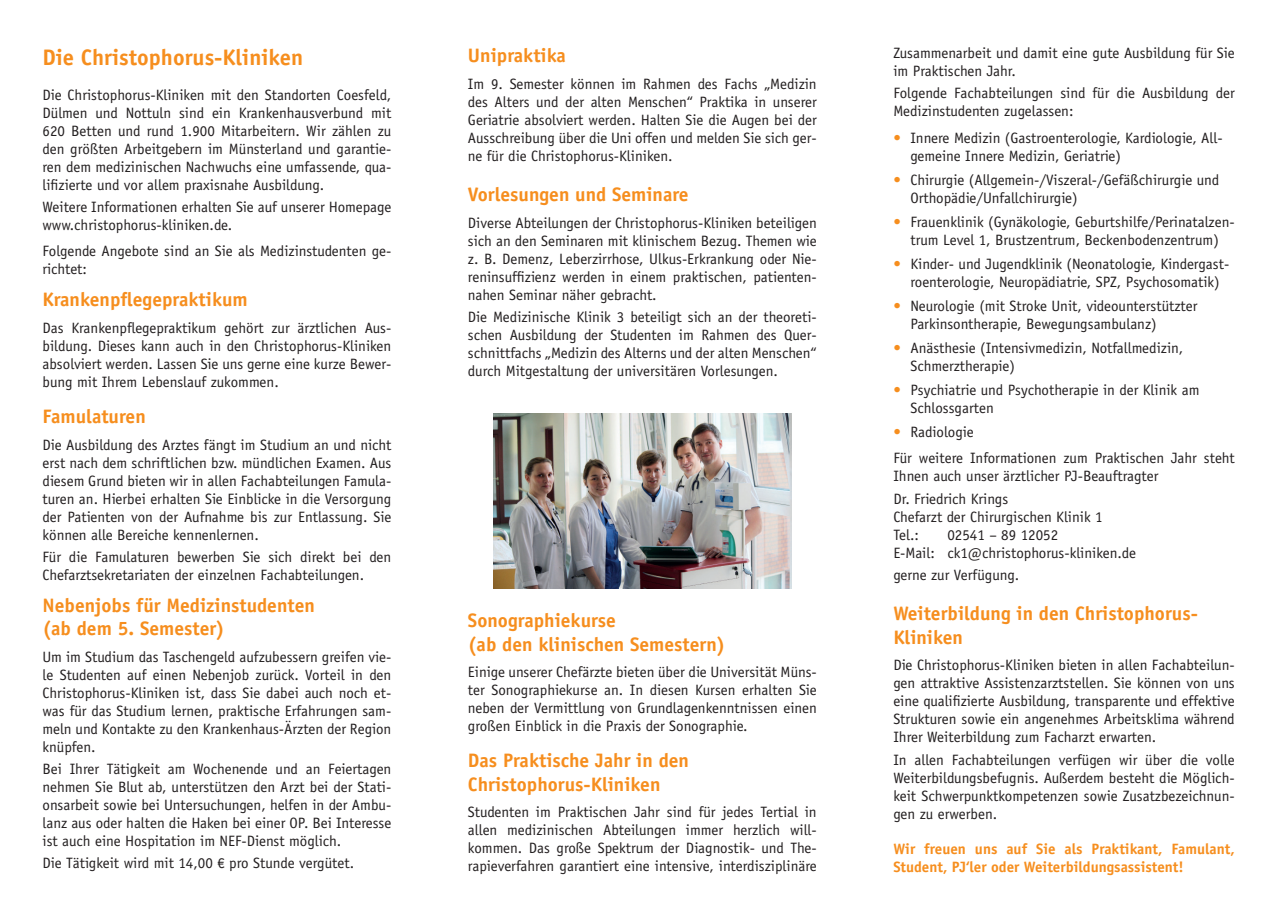
<style>
.page{position:relative;width:1272px;height:902px;background:#fff}
.page>*{position:absolute;margin:0;border:0;box-sizing:border-box;transform-origin:0 0}
.t1{font:700 22.5px "Officina Sans";color:#f68e1e}
.t2{font:700 19.5px/23.4px "Officina Sans";color:#f68e1e}
.t3{font:15px/18px "Officina Sans";color:#231f20}
.t4{font:700 15px/18px "Officina Sans";color:#f68e1e}
.s1{color:#f68e1e}
</style>
<div class="page">
<img style="left:493px;top:413px;width:298px;height:175px">
<h1 class="t1" style="left:43px;top:43px;width:262px">Die Christophorus-Kliniken</h1>
<p class="t3" style="left:43px;top:85px;width:350px;text-align:justify">Die Christophorus-Kliniken mit den Standorten Coesfeld, Dülmen und Nottuln sind ein Krankenhausverbund mit 620 Betten und rund 1.900 Mitarbeitern. Wir zählen zu den größten Arbeitgebern im Münsterland und garantie&shy;ren dem medizinischen Nachwuchs eine umfassende, qua&shy;lifizierte und vor allem praxisnahe Ausbildung.</p>
<p class="t3" style="left:43px;top:198px;width:350px">Weitere Informationen erhalten Sie auf unserer Homepage www.christophorus-kliniken.de.</p>
<p class="t3" style="left:43px;top:242px;width:350px">Folgende Angebote sind an Sie als Medizinstudenten ge&shy;richtet:</p>
<h2 class="t2" style="left:43px;top:288px;width:207px">Krankenpflegepraktikum</h2>
<p class="t3" style="left:43px;top:319px;width:350px;text-align:justify">Das Krankenpflegepraktikum gehört zur ärztlichen Aus&shy;bildung. Dieses kann auch in den Christophorus-Kliniken absolviert werden. Lassen Sie uns gerne eine kurze Bewer&shy;bung mit Ihrem Lebenslauf zukommen.</p>
<h2 class="t2" style="left:43px;top:404px;width:105px">Famulaturen</h2>
<p class="t3" style="left:43px;top:435px;width:350px;text-align:justify">Die Ausbildung des Arztes fängt im Studium an und nicht erst nach dem schriftlichen bzw. mündlichen Examen. Aus diesem Grund bieten wir in allen Fachabteilungen Famula&shy;turen an. Hierbei erhalten Sie Einblicke in die Versorgung der Patienten von der Aufnahme bis zur Entlassung. Sie können alle Bereiche kennenlernen.</p>
<p class="t3" style="left:43px;top:548px;width:350px">Für die Famulaturen bewerben Sie sich direkt bei den<br>Chefarztsekretariaten der einzelnen Fachabteilungen.</p>
<h2 class="t2" style="left:43px;top:593px;width:274px">Nebenjobs für Medizinstudenten (ab dem 5. Semester)</h2>
<p class="t3" style="left:43px;top:647px;width:350px;text-align:justify">Um im Studium das Taschengeld aufzubessern greifen vie&shy;le Studenten auf einen Nebenjob zurück. Vorteil in den Christophorus-Kliniken ist, dass Sie dabei auch noch et&shy;was für das Studium lernen, praktische Erfahrungen sam&shy;meln und Kontakte zu den Krankenhaus-Ärzten der Region knüpfen.</p>
<p class="t3" style="left:43px;top:760px;width:350px;text-align:justify">Bei Ihrer Tätigkeit am Wochenende und an Feiertagen nehmen Sie Blut ab, unterstützen den Arzt bei der Stati&shy;onsarbeit sowie bei Untersuchungen, helfen in der Ambu&shy;lanz aus oder halten die Haken bei einer OP. Bei Interesse ist auch eine Hospitation im NEF-Dienst möglich.</p>
<p class="t3" style="left:43px;top:854px;width:313px">Die Tätigkeit wird mit 14,00 € pro Stunde vergütet.</p>
<h2 class="t2" style="left:468px;top:44px;width:99px">Unipraktika</h2>
<p class="t3" style="left:468px;top:75px;width:350px;text-align:justify">Im 9. Semester können im Rahmen des Fachs „Medizin des Alters und der alten Menschen“ Praktika in unserer Geriatrie absolviert werden. Halten Sie die Augen bei der Ausschreibung über die Uni offen und melden Sie sich ger&shy;ne für die Christophorus-Kliniken.</p>
<h2 class="t2" style="left:468px;top:182px;width:222px">Vorlesungen und Seminare</h2>
<p class="t3" style="left:468px;top:213px;width:350px;text-align:justify">Diverse Abteilungen der Christophorus-Kliniken beteiligen sich an den Seminaren mit klinischem Bezug. Themen wie z. B. Demenz, Leberzirrhose, Ulkus-Erkrankung oder Nie&shy;reninsuffizienz werden in einem praktischen, patienten&shy;nahen Seminar näher gebracht.</p>
<p class="t3" style="left:468px;top:308px;width:350px;text-align:justify">Die Medizinische Klinik 3 beteiligt sich an der theoreti&shy;schen Ausbildung der Studenten im Rahmen des Quer&shy;schnittfachs „Medizin des Alterns und der alten Menschen“ durch Mitgestaltung der universitären Vorlesungen.</p>
<h2 class="t2" style="left:468px;top:608px;width:259px">Sonographiekurse<br>(ab den klinischen Semestern)</h2>
<p class="t3" style="left:468px;top:663px;width:350px;text-align:justify">Einige unserer Chefärzte bieten über die Universität Müns&shy;ter Sonographiekurse an. In diesen Kursen erhalten Sie neben der Vermittlung von Grundlagenkenntnissen einen großen Einblick in die Praxis der Sonographie.</p>
<h2 class="t2" style="left:468px;top:748px;width:222px">Das Praktische Jahr in den<br>Christophorus-Kliniken</h2>
<p class="t3" style="left:468px;top:803px;width:350px;text-align:justify">Studenten im Praktischen Jahr sind für jedes Tertial in allen medizinischen Abteilungen immer herzlich will&shy;kommen. Das große Spektrum der Diagnostik- und The&shy;rapieverfahren garantiert eine intensive, interdisziplinäre</p>
<p class="t3" style="left:893px;top:44px;width:343px">Zusammenarbeit und damit eine gute Ausbildung für Sie im Praktischen Jahr.</p>
<p class="t3" style="left:893px;top:84px;width:343px">Folgende Fachabteilungen sind für die Ausbildung der<br>Medizinstudenten zugelassen:</p>
<p class="t3" style="left:910px;top:129px;width:314px;text-indent:-17px"><span class="s1">•</span> Innere Medizin (Gastroenterologie, Kardiologie, All&shy;gemeine Innere Medizin, Geriatrie)</p>
<p class="t3" style="left:910px;top:171px;width:310px;text-indent:-17px"><span class="s1">•</span> Chirurgie (Allgemein-/Viszeral-/Gefäßchirurgie und<br>Orthopädie/Unfallchirurgie)</p>
<p class="t3" style="left:893px;top:213px;width:343px;text-align:center"><span class="s1">•</span> Frauenklinik (Gynäkologie, Geburtshilfe/Perinatalzen&shy;trum Level 1, Brustzentrum, Beckenbodenzentrum)</p>
<p class="t3" style="left:893px;top:255px;width:337px;text-align:center"><span class="s1">•</span> Kinder- und Jugendklinik (Neonatologie, Kindergast&shy;roenterologie, Neuropädiatrie, SPZ, Psychosomatik)</p>
<p class="t3" style="left:910px;top:297px;width:289px;text-indent:-17px"><span class="s1">•</span> Neurologie (mit Stroke Unit, videounterstützter<br>Parkinsontherapie, Bewegungsambulanz)</p>
<p class="t3" style="left:910px;top:338px;width:274px;text-indent:-17px"><span class="s1">•</span> Anästhesie (Intensivmedizin, Notfallmedizin,<br>Schmerztherapie)</p>
<p class="t3" style="left:910px;top:380px;width:290px;text-indent:-17px"><span class="s1">•</span> Psychiatrie und Psychotherapie in der Klinik am<br>Schlossgarten</p>
<p class="t3" style="left:893px;top:418px;width:343px;line-height:26.5px"><span class="s1">•</span> Radiologie<br>Für weitere Informationen zum Praktischen Jahr steht</p>
<p class="t3" style="left:893px;top:465px;width:267px;line-height:22.2px">Ihnen auch unser ärztlicher PJ-Beauftragter<br>Dr. Friedrich Krings</p>
<p class="t3" style="left:893px;top:507px;width:211px">Chefarzt der Chirurgischen Klinik 1<br>Tel.:</p>
<p class="t3" style="left:893px;top:525px;width:244px;text-indent:54px">02541 – 89 12052<br>E-Mail: ck1@christophorus-kliniken.de</p>
<p class="t3" style="left:893px;top:565px;width:127px">gerne zur Verfügung.</p>
<h2 class="t2" style="left:893px;top:601px;width:306px">Weiterbildung in den Christophorus-<br>Kliniken</h2>
<p class="t3" style="left:893px;top:656px;width:343px;text-align:justify">Die Christophorus-Kliniken bieten in allen Fachabteilun&shy;gen attraktive Assistenzarztstellen. Sie können von uns eine qualifizierte Ausbildung, transparente und effektive Strukturen sowie ein angenehmes Arbeitsklima während Ihrer Weiterbildung zum Facharzt erwarten.</p>
<p class="t3" style="left:893px;top:750px;width:343px;text-align:justify">In allen Fachabteilungen verfügen wir über die volle Weiterbildungsbefugnis. Außerdem besteht die Möglich&shy;keit Schwerpunktkompetenzen sowie Zusatzbezeichnun&shy;gen zu erwerben.</p>
<p class="t4" style="left:893px;top:839px;width:343px">Wir freuen uns auf Sie als Praktikant, Famulant,<br>Student, PJ‘ler oder Weiterbildungsassistent!</p>
</div>
